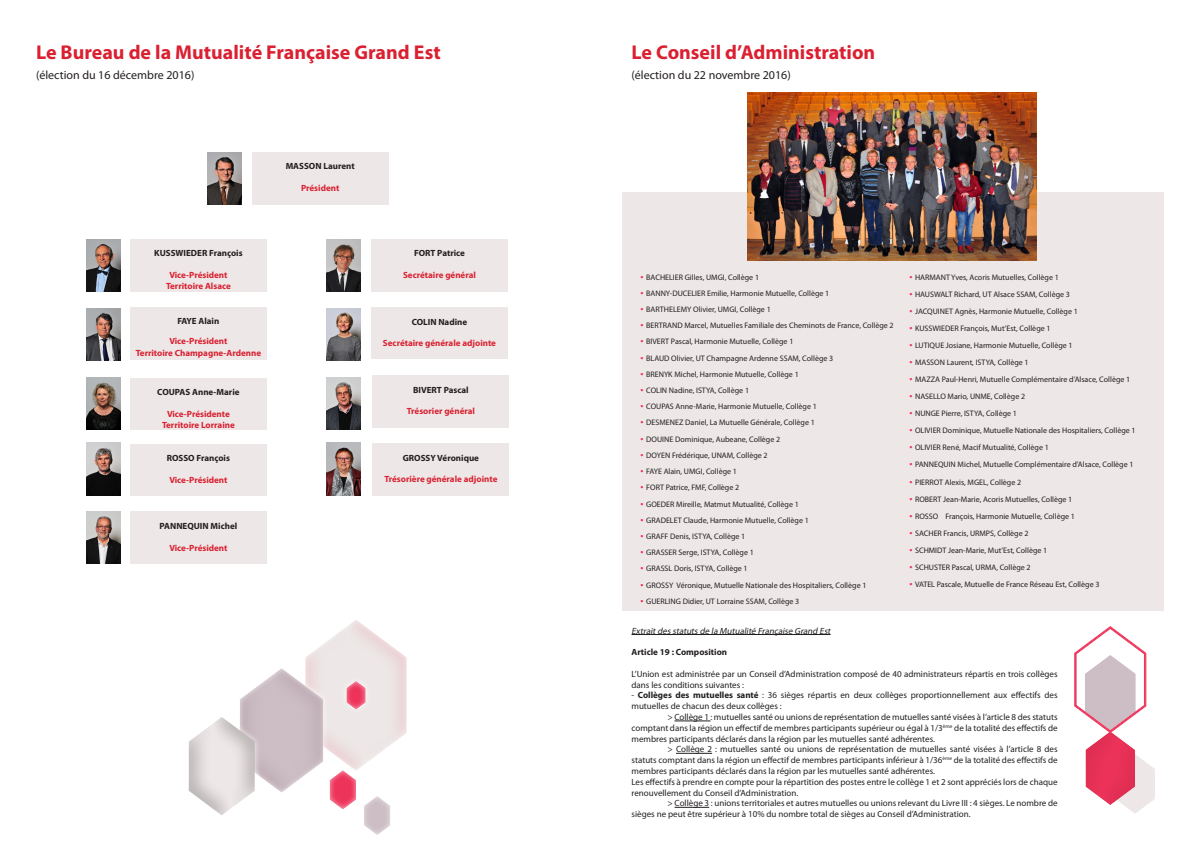
<style>
.page{position:relative;width:1191px;height:842px;background:#fff}
.page>*{position:absolute;margin:0;border:0;box-sizing:border-box;transform-origin:0 0}
.t1{font:700 20px "Myriad Pro";color:#da2031}
.t2{font:12px "Myriad Pro";color:#231f20}
.t3{font:9px/10.8px "Myriad Pro";color:#231f20}
.t4{font:700 9px "Myriad Pro";color:#da2031}
.t5{font:700 9px "Myriad Pro";color:#231f20}
.t6{font:italic 9px "Myriad Pro";color:#231f20}
.t7{font:8px "Myriad Pro";color:#231f20}
.s1{font-size:11px;color:#ee335a}
.s2{font-weight:700}
</style>
<div class="page">
<svg style="left:1074px;top:626px;width:81px;height:187px"></svg>
<svg style="left:1085px;top:731px;width:51px;height:76px;fill:#ea3258"></svg>
<div style="left:622px;top:193px;width:542px;height:418px;background:#ede8e7"></div>
<svg style="left:189px;top:620px;width:218px;height:195px"></svg>
<div style="left:363px;top:794px;width:28px;height:41px;background:#fff;opacity:.75"></div>
<hr style="left:631px;top:634px;width:199px;height:1px;background:#231f20">
<hr style="left:674px;top:721px;width:36px;height:1px;background:#231f20">
<hr style="left:676px;top:753px;width:36px;height:1px;background:#231f20">
<hr style="left:674px;top:807px;width:35px;height:1px;background:#231f20">
<img style="left:747px;top:92px;width:289px;height:168px">
<div style="left:252px;top:152px;width:136px;height:52px;background:#ede8e7"></div>
<img style="left:207px;top:152px;width:34px;height:52px">
<div style="left:130px;top:239px;width:136px;height:53px;background:#ede8e7"></div>
<div style="left:371px;top:239px;width:136px;height:53px;background:#ede8e7"></div>
<div style="left:371px;top:307px;width:136px;height:52px;background:#ede8e7"></div>
<div style="left:373px;top:375px;width:136px;height:53px;background:#ede8e7"></div>
<div style="left:373px;top:443px;width:136px;height:53px;background:#ede8e7"></div>
<div style="left:130px;top:307px;width:136px;height:53px;background:#ede8e7"></div>
<div style="left:130px;top:511px;width:136px;height:53px;background:#ede8e7"></div>
<img style="left:86px;top:239px;width:35px;height:53px">
<img style="left:327px;top:239px;width:34px;height:53px">
<img style="left:327px;top:308px;width:34px;height:53px">
<img style="left:327px;top:377px;width:34px;height:53px">
<img style="left:327px;top:443px;width:34px;height:52px">
<img style="left:87px;top:308px;width:34px;height:53px">
<div style="left:130px;top:444px;width:136px;height:51px;background:#ede8e7"></div>
<img style="left:86px;top:443px;width:35px;height:52px">
<div style="left:130px;top:378px;width:136px;height:51px;background:#ede8e7"></div>
<img style="left:86px;top:377px;width:35px;height:53px">
<img style="left:86px;top:511px;width:35px;height:53px">
<p class="t1" style="left:36px;top:39px;width:406px">Le Bureau de la Mutualité Française Grand Est</p>
<p class="t2" style="left:36px;top:68px;width:160px">(élection du 16 décembre 2016)</p>
<p class="t5" style="left:154px;top:248px;width:90px">KUSSWIEDER François</p>
<p class="t4" style="left:169px;top:269px;width:60px">Vice-Président</p>
<p class="t4" style="left:166px;top:280px;width:66px">Territoire Alsace</p>
<p class="t5" style="left:177px;top:316px;width:43px">FAYE Alain</p>
<p class="t4" style="left:169px;top:336px;width:60px">Vice-Président</p>
<p class="t4" style="left:136px;top:348px;width:127px">Territoire Champagne-Ardenne</p>
<p class="t5" style="left:157px;top:386px;width:84px">COUPAS Anne-Marie</p>
<p class="t4" style="left:167px;top:408px;width:64px">Vice-Présidente</p>
<p class="t4" style="left:162px;top:419px;width:74px">Territoire Lorraine</p>
<p class="t5" style="left:167px;top:452px;width:65px">ROSSO François</p>
<p class="t4" style="left:169px;top:474px;width:60px">Vice-Président</p>
<p class="t5" style="left:160px;top:520px;width:79px">PANNEQUIN Michel</p>
<p class="t4" style="left:169px;top:542px;width:60px">Vice-Président</p>
<p class="t5" style="left:286px;top:160px;width:70px">MASSON Laurent</p>
<p class="t4" style="left:301px;top:182px;width:40px">Président</p>
<p class="t5" style="left:414px;top:248px;width:52px">FORT Patrice</p>
<p class="t4" style="left:403px;top:269px;width:74px">Secrétaire général</p>
<p class="t5" style="left:412px;top:316px;width:57px">COLIN Nadine</p>
<p class="t4" style="left:383px;top:337px;width:115px">Secrétaire générale adjointe</p>
<p class="t5" style="left:413px;top:384px;width:57px">BIVERT Pascal</p>
<p class="t4" style="left:407px;top:405px;width:70px">Trésorier général</p>
<p class="t5" style="left:403px;top:452px;width:78px">GROSSY Véronique</p>
<p class="t4" style="left:384px;top:474px;width:114px">Trésorière générale adjointe</p>
<p class="t1" style="left:631px;top:39px;width:245px">Le Conseil d’Administration</p>
<p class="t2" style="left:631px;top:68px;width:161px">(élection du 22 novembre 2016)</p>
<p class="t7" style="left:640px;top:272px;width:120px"><span class="s1">•</span> BACHELIER Gilles, UMGI, Collège 1</p>
<p class="t7" style="left:640px;top:288px;width:190px"><span class="s1">•</span> BANNY-DUCELIER Emilie, Harmonie Mutuelle, Collège 1</p>
<p class="t7" style="left:640px;top:304px;width:132px"><span class="s1">•</span> BARTHELEMY Olivier, UMGI, Collège 1</p>
<p class="t7" style="left:640px;top:321px;width:255px"><span class="s1">•</span> BERTRAND Marcel, Mutuelles Familiale des Cheminots de France, Collège 2</p>
<p class="t7" style="left:640px;top:337px;width:154px"><span class="s1">•</span> BIVERT Pascal, Harmonie Mutuelle, Collège 1</p>
<p class="t7" style="left:640px;top:353px;width:194px"><span class="s1">•</span> BLAUD Olivier, UT Champagne Ardenne SSAM, Collège 3</p>
<p class="t7" style="left:640px;top:369px;width:160px"><span class="s1">•</span> BRENYK Michel, Harmonie Mutuelle, Collège 1</p>
<p class="t7" style="left:640px;top:385px;width:110px"><span class="s1">•</span> COLIN Nadine, ISTYA, Collège 1</p>
<p class="t7" style="left:640px;top:402px;width:178px"><span class="s1">•</span> COUPAS Anne-Marie, Harmonie Mutuelle, Collège 1</p>
<p class="t7" style="left:640px;top:418px;width:176px"><span class="s1">•</span> DESMENEZ Daniel, La Mutuelle Générale, Collège 1</p>
<p class="t7" style="left:640px;top:434px;width:141px"><span class="s1">•</span> DOUINE Dominique, Aubeane, Collège 2</p>
<p class="t7" style="left:640px;top:450px;width:128px"><span class="s1">•</span> DOYEN Frédérique, UNAM, Collège 2</p>
<p class="t7" style="left:640px;top:466px;width:98px"><span class="s1">•</span> FAYE Alain, UMGI, Collège 1</p>
<p class="t7" style="left:640px;top:483px;width:100px"><span class="s1">•</span> FORT Patrice, FMF, Collège 2</p>
<p class="t7" style="left:640px;top:499px;width:160px"><span class="s1">•</span> GOEDER Mireille, Matmut Mutualité, Collège 1</p>
<p class="t7" style="left:640px;top:515px;width:170px"><span class="s1">•</span> GRADELET Claude, Harmonie Mutuelle, Collège 1</p>
<p class="t7" style="left:640px;top:531px;width:106px"><span class="s1">•</span> GRAFF Denis, ISTYA, Collège 1</p>
<p class="t7" style="left:640px;top:547px;width:115px"><span class="s1">•</span> GRASSER Serge, ISTYA, Collège 1</p>
<p class="t7" style="left:640px;top:564px;width:109px"><span class="s1">•</span> GRASSL Doris, ISTYA, Collège 1</p>
<p class="t7" style="left:640px;top:580px;width:227px"><span class="s1">•</span> GROSSY Véronique, Mutuelle Nationale des Hospitaliers, Collège 1</p>
<p class="t7" style="left:640px;top:596px;width:160px"><span class="s1">•</span> GUERLING Didier, UT Lorraine SSAM, Collège 3</p>
<p class="t7" style="left:909px;top:272px;width:151px"><span class="s1">•</span> HARMANT Yves, Acoris Mutuelles, Collège 1</p>
<p class="t7" style="left:909px;top:289px;width:162px"><span class="s1">•</span> HAUSWALT Richard, UT Alsace SSAM, Collège 3</p>
<p class="t7" style="left:909px;top:306px;width:170px"><span class="s1">•</span> JACQUINET Agnès, Harmonie Mutuelle, Collège 1</p>
<p class="t7" style="left:909px;top:323px;width:143px"><span class="s1">•</span> KUSSWIEDER François, Mut’Est, Collège 1</p>
<p class="t7" style="left:909px;top:340px;width:165px"><span class="s1">•</span> LUTIQUE Josiane, Harmonie Mutuelle, Collège 1</p>
<p class="t7" style="left:909px;top:357px;width:121px"><span class="s1">•</span> MASSON Laurent, ISTYA, Collège 1</p>
<p class="t7" style="left:909px;top:374px;width:222px"><span class="s1">•</span> MAZZA Paul-Henri, Mutuelle Complémentaire d’Alsace, Collège 1</p>
<p class="t7" style="left:909px;top:391px;width:117px"><span class="s1">•</span> NASELLO Mario, UNME, Collège 2</p>
<p class="t7" style="left:909px;top:409px;width:109px"><span class="s1">•</span> NUNGE Pierre, ISTYA, Collège 1</p>
<p class="t7" style="left:909px;top:426px;width:228px"><span class="s1">•</span> OLIVIER Dominique, Mutuelle Nationale des Hospitaliers, Collège 1</p>
<p class="t7" style="left:909px;top:443px;width:141px"><span class="s1">•</span> OLIVIER René, Macif Mutualité, Collège 1</p>
<p class="t7" style="left:909px;top:460px;width:226px"><span class="s1">•</span> PANNEQUIN Michel, Mutuelle Complémentaire d’Alsace, Collège 1</p>
<p class="t7" style="left:909px;top:477px;width:113px"><span class="s1">•</span> PIERROT Alexis, MGEL, Collège 2</p>
<p class="t7" style="left:909px;top:494px;width:164px"><span class="s1">•</span> ROBERT Jean-Marie, Acoris Mutuelles, Collège 1</p>
<p class="t7" style="left:909px;top:511px;width:167px"><span class="s1">•</span> ROSSO François, Harmonie Mutuelle, Collège 1</p>
<p class="t7" style="left:909px;top:528px;width:121px"><span class="s1">•</span> SACHER Francis, URMPS, Collège 2</p>
<p class="t7" style="left:909px;top:545px;width:139px"><span class="s1">•</span> SCHMIDT Jean-Marie, Mut’Est, Collège 1</p>
<p class="t7" style="left:909px;top:562px;width:123px"><span class="s1">•</span> SCHUSTER Pascal, URMA, Collège 2</p>
<p class="t7" style="left:909px;top:579px;width:191px"><span class="s1">•</span> VATEL Pascale, Mutuelle de France Réseau Est, Collège 3</p>
<p class="t6" style="left:631px;top:625px;width:202px">Extraitdes statuts de la Mutualité Française Grand Est</p>
<p class="t5" style="left:631px;top:646px;width:97px">Article 19 : Composition</p>
<p class="t3" style="left:631px;top:668px;width:428px">L’Union est administrée par un Conseil d’Administration composé de 40 administrateurs répartis en trois collèges dans les conditions suivantes :</p>
<p class="t3" style="left:631px;top:690px;width:428px">- <span class="s2">Collèges des mutuelles santé</span> : 36 sièges répartis en deux collèges proportionnellement aux effectifs des mutuelles de chacun des deux collèges :</p>
<p class="t3" style="left:631px;top:711px;width:428px;text-align:justify;text-indent:36px">&gt; Collège 1 : mutuelles santé ou unions de représentation de mutuelles santé visées à l’article 8 des statuts comptant dans la région un effectif de membres participants supérieur ou égal à 1/3<sup>ème</sup> de la totalité des effectifs de membres participants déclarés dans la région par les mutuelles santé adhérentes.</p>
<p class="t3" style="left:631px;top:744px;width:428px;text-align:justify;text-indent:36px">&gt; Collège 2 : mutuelles santé ou unions de représentation de mutuelles santé visées à l’article 8 des statuts comptant dans la région un effectif de membres participants inférieur à 1/36<sup>ème</sup> de la totalité des effectifs de membres participants déclarés dans la région par les mutuelles santé adhérentes.</p>
<p class="t3" style="left:631px;top:776px;width:428px">Les effectifs à prendre en compte pour la répartition des postes entre le collège 1 et 2 sont appréciés lors de chaque renouvellement du Conseil d’Administration.</p>
<p class="t3" style="left:631px;top:798px;width:428px;text-indent:36px">&gt; Collège 3 : unions territoriales et autres mutuelles ou unions relevant du Livre III : 4 sièges. Le nombre de sièges ne peut être supérieur à 10% du nombre total de sièges au Conseil d’Administration.</p>
</div>
